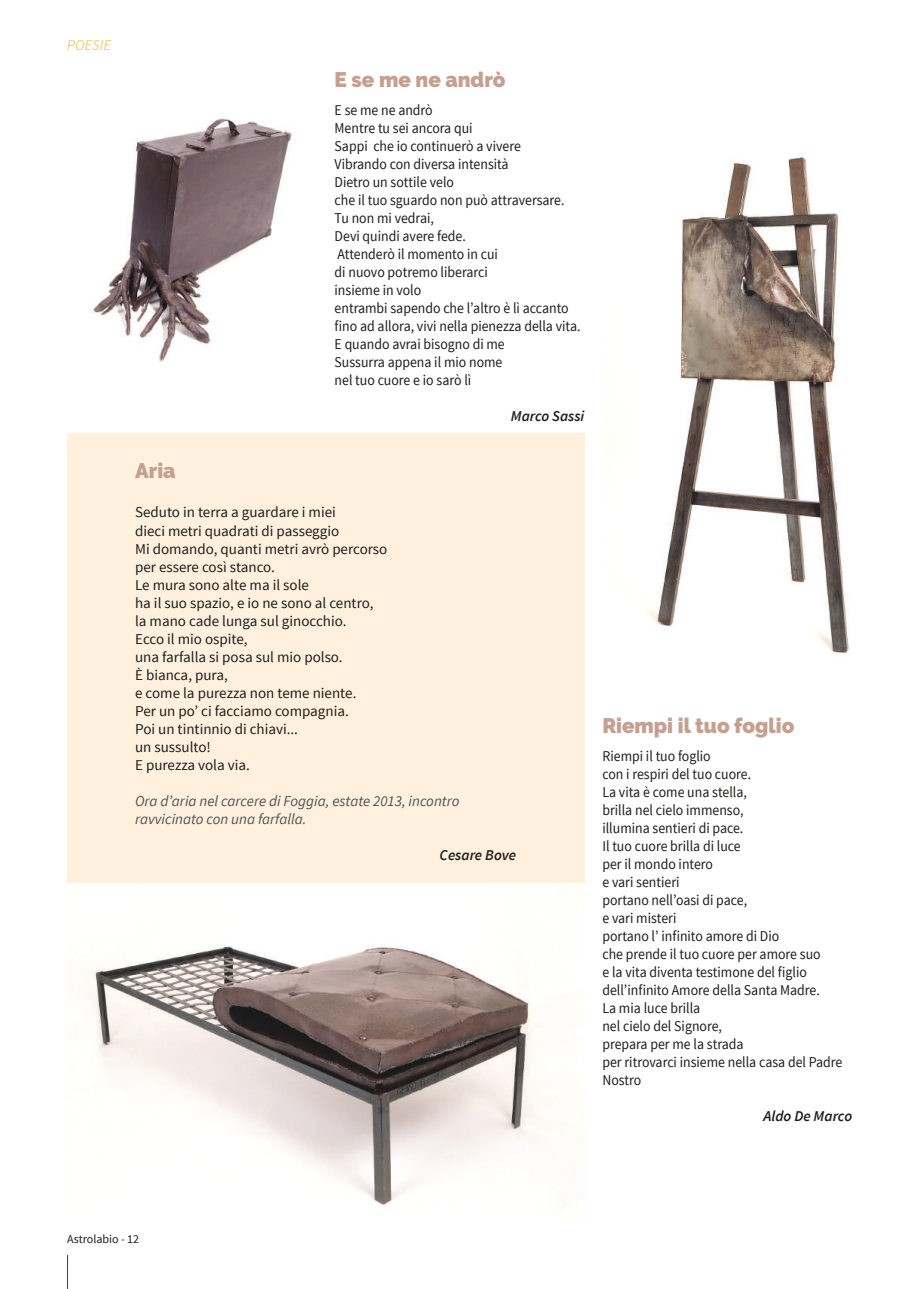
<style>
.page{position:relative;width:919px;height:1289px;background:#fff}
.page>*{position:absolute;margin:0;border:0;box-sizing:border-box;transform-origin:0 0}
.t1{font:900 21px "Raleway";color:#c5a090}
.t2{font:15px/18px "Source Sans Pro";color:#1d1d1b;scale:.92 1}
.t3{font:15px/18px "Source Sans Pro";color:#1d1d1b}
.t4{font:italic 15px/18px "Source Sans Pro";color:#515153}
.t5{font:italic 600 15px "Source Sans Pro";color:#1d1d1b}
.t6{font:italic 15px "Source Sans Pro";color:#f3ce7a}
.t7{font:12px "Source Sans Pro";color:#1d1d1b}
</style>
<div class="page">
<hr style="left:67px;top:1254px;width:1px;height:34px;background:#2c4156">
<img style="left:646px;top:157px;width:203px;height:497px">
<div style="left:67px;top:433px;width:517px;height:450px;background:#fff1de"></div>
<img style="left:71px;top:946px;width:508px;height:259px">
<img style="left:91px;top:118px;width:202px;height:244px">
<p class="t6" style="left:67px;top:35px;width:46px">POESIE</p>
<h1 class="t1" style="left:334px;top:67px;width:172px">E se me ne andrò</h1>
<h1 class="t1" style="left:135px;top:458px;width:42px">Aria</h1>
<p class="t2" style="left:334px;top:101px;width:269px">E se me ne andrò<br>Mentre tu sei ancora qui<br>Sappi che io continuerò a vivere<br>Vibrando con diversa intensità<br>Dietro un sottile velo<br>che il tuo sguardo non può attraversare.<br>Tu non mi vedrai,<br>Devi quindi avere fede.<br>Attenderò il momento in cui<br>di nuovo potremo liberarci<br>insieme in volo<br>entrambi sapendo che l’altro è lì accanto fino ad allora, vivi nella pienezza della vita.<br>E quando avrai bisogno di me<br>Sussurra appena il mio nome<br>nel tuo cuore e io sarò lì</p>
<p class="t5" style="left:511px;top:406px;width:75px">Marco Sassi</p>
<p class="t3" style="left:135px;top:504px;width:254px">Seduto in terra a guardare i miei<br>dieci metri quadrati di passeggio<br>Mi domando, quanti metri avrò percorso per essere così stanco.<br>Le mura sono alte ma il sole<br>ha il suo spazio, e io ne sono al centro, la mano cade lunga sul ginocchio.<br>Ecco il mio ospite,<br>una farfalla si posa sul mio polso.<br>È bianca, pura,<br>e come la purezza non teme niente.<br>Per un po’ ci facciamo compagnia.<br>Poi un tintinnio di chiavi...<br>un sussulto!<br>E purezza vola via.</p>
<p class="t4" style="left:135px;top:791px;width:326px">Ora d’aria nel carcere di Foggia, estate 2013, incontro ravvicinato con una farfalla.</p>
<p class="t5" style="left:439px;top:845px;width:78px">Cesare Bove</p>
<h1 class="t1" style="left:602px;top:714px;width:193px">Riempi il tuo foglio</h1>
<p class="t2" style="left:602px;top:747px;width:262px">Riempi il tuo foglio<br>con i respiri del tuo cuore.<br>La vita è come una stella,<br>brilla nel cielo immenso,<br>illumina sentieri di pace.<br>Il tuo cuore brilla di luce<br>per il mondo intero<br>e vari sentieri<br>portano nell’oasi di pace,<br>e vari misteri<br>portano l’ infinito amore di Dio<br>che prende il tuo cuore per amore suo<br>e la vita diventa testimone del figlio dell’infinito Amore della Santa Madre.<br>La mia luce brilla<br>nel cielo del Signore,<br>prepara per me la strada<br>per ritrovarci insieme nella casa del Padre<br>Nostro</p>
<p class="t5" style="left:763px;top:1106px;width:90px">Aldo De Marco</p>
<p class="t7" style="left:67px;top:1231px;width:73px">Astrolabio - 12</p>
</div>
